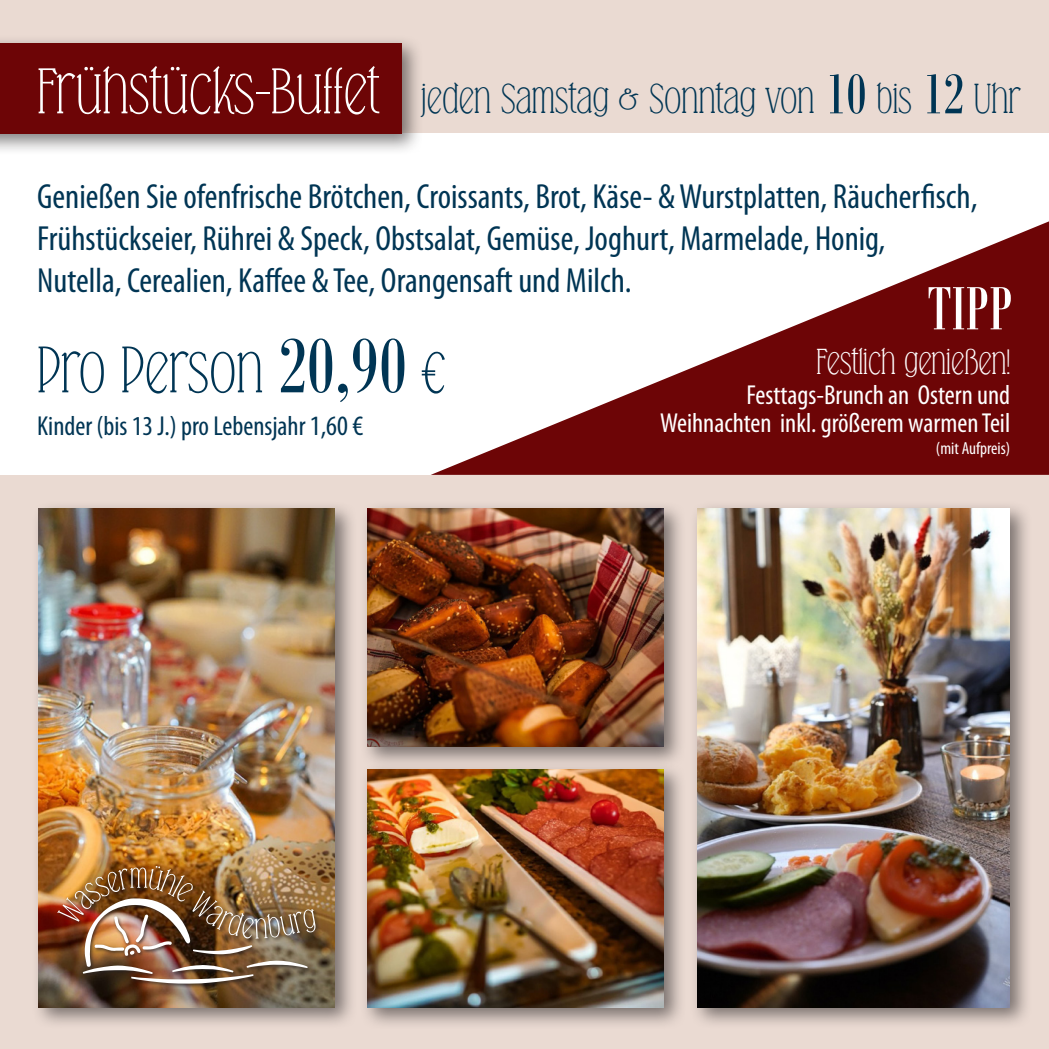
<style>
.page{position:relative;width:1049px;height:1049px;background:#eadad2}
.page>*{position:absolute;margin:0;border:0;box-sizing:border-box;transform-origin:0 0}
.t1{font:68.75px "Falkin Serif";color:#003554}
.t2{font:67.5px "Falkin Serif";color:#fff}
.t3{font:66.25px "Bodoni MT Condensed";color:#fff}
.t4{font:43.5px "Falkin Serif";color:#003554}
.t5{font:37.5px "Falkin Serif";color:#fff}
.t6{font:condensed 35px "Myriad Pro";color:#003554}
.t7{font:condensed 27.5px "Myriad Pro";color:#fff}
.t8{font:condensed 27.5px "Myriad Pro";color:#003554}
.t9{font:condensed 17.5px "Myriad Pro";color:#fff}
.s1{font-family:"Bodoni MT Condensed";font-size:61px}
.s2{font-family:"Bodoni MT Condensed";font-size:83.75px}
.s3{font-size:28.25px}
</style>
<div class="page">
<div style="left:0;top:133px;width:1049px;height:342px;background:#fff"></div>
<div style="left:0;top:35px;width:424px;height:122px;background:#231f20;opacity:.57"></div>
<div style="left:0;top:43px;width:401px;height:90px;background:#6d0506"></div>
<div style="left:690px;top:501px;width:342px;height:528px;background:#231f20;opacity:.57"></div>
<img style="left:697px;top:508px;width:312px;height:499px">
<div style="left:360px;top:762px;width:326px;height:268px;background:#231f20;opacity:.57"></div>
<img style="left:368px;top:769px;width:295px;height:238px">
<div style="left:360px;top:501px;width:326px;height:268px;background:#231f20;opacity:.57"></div>
<img style="left:368px;top:508px;width:295px;height:238px">
<div style="left:32px;top:501px;width:325px;height:528px;background:#231f20;opacity:.57"></div>
<img style="left:39px;top:508px;width:296px;height:499px">
<svg style="left:431px;top:221px;width:618px;height:254px"></svg>
<div style="left:56px;top:864px;width:265px;height:125px;background:#231f20;opacity:.75"></div>
<img style="left:57px;top:866px;width:258px;height:118px">
<p class="t2" style="left:37px;top:57px;width:344px">Frühstücks-Buffet</p>
<p class="t4" style="left:421px;top:77px;width:601px">jeden Samstag &amp; Sonntag von <span class="s1">10</span> bis <span class="s1">12</span> Uhr</p>
<p class="t6" style="left:37px;top:175px;width:942px">Genießen Sie ofenfrische Brötchen, Croissants, Brot, Käse- &amp; Wurstplatten, Räucherfisch,</p>
<p class="t6" style="left:37px;top:217px;width:849px">Frühstückseier, Rührei &amp; Speck, Obstsalat, Gemüse, Joghurt, Marmelade, Honig,</p>
<p class="t6" style="left:37px;top:259px;width:596px">Nutella, Cerealien, Kaffee &amp; Tee, Orangensaft und Milch.</p>
<p class="t1" style="left:37px;top:335px;width:410px">Pro Person <span class="s2">20,90</span> €</p>
<p class="t8" style="left:37px;top:410px;width:327px">Kinder (bis 13 J.) pro Lebensjahr <span class="s3">1,60 €</span></p>
<p class="t3" style="left:927px;top:269px;width:87px">TIPP</p>
<p class="t5" style="left:816px;top:343px;width:195px">Festlich genießen!</p>
<p class="t7" style="left:746px;top:378px;width:265px">Festtags-Brunch an Ostern und</p>
<p class="t7" style="left:660px;top:406px;width:352px">Weihnachten inkl. größerem warmen Teil</p>
<p class="t9" style="left:936px;top:438px;width:76px">(mit Aufpreis)</p>
</div>
